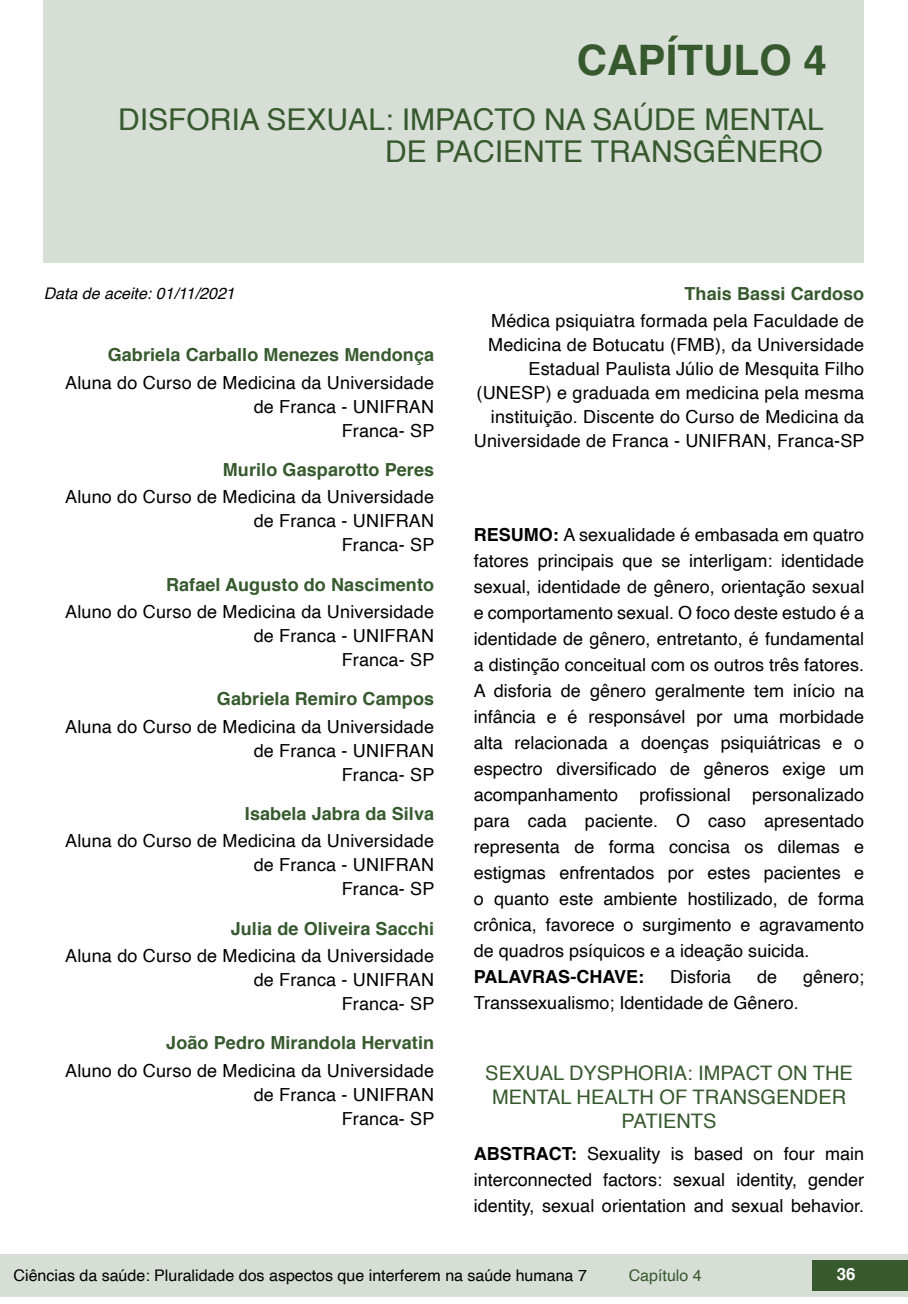
<style>
.page{position:relative;width:908px;height:1304px;background:#fff}
.page>*{position:absolute;margin:0;border:0;box-sizing:border-box;transform-origin:0 0}
.t1{font:700 42px "Helvetica";color:#36592e}
.t2{font:30px/32px "Helvetica";color:#36592e;text-align:right}
.t3{font:20px/24px "Helvetica";color:#36592e;text-align:center}
.t4{font:18px/24px "Helvetica";letter-spacing:.01em;color:#000;text-align:right}
.t5{font:700 18px "Helvetica";letter-spacing:.005em;color:#36592e}
.t6{font:700 18px "Helvetica";color:#000}
.t7{font:700 16.8px "Helvetica";color:#fff}
.t8{font:16px "Helvetica";color:#000}
.t9{font:italic 16px "Helvetica";color:#000}
.t10{font:16px "Helvetica";color:#36592e}
.s1{font-weight:700}
</style>
<div class="page">
<div style="left:0;top:1254px;width:906px;height:43px;background:#d7ded5"></div>
<div style="left:812px;top:1261px;width:95px;height:30px;background:#36592e"></div>
<div style="left:44px;top:0;width:819px;height:263px;background:#d7ded5"></div>
<h1 class="t1" style="left:576px;top:26px;width:251px">CAPÍTULO 4</h1>
<h2 class="t2" style="left:118px;top:104px;width:707px">DISFORIA SEXUAL: IMPACTO NA SAÚDE MENTAL<br>DE PACIENTE TRANSGÊNERO</h2>
<p class="t9" style="left:44px;top:280px;width:192px">Data de aceite: 01/11/2021</p>
<p class="t5" style="left:108px;top:341px;width:328px">Gabriela Carballo Menezes Mendonça</p>
<p class="t4" style="left:65px;top:371px;width:370px">Aluna do Curso de Medicina da Universidade de Franca - UNIFRAN<br>Franca- SP</p>
<p class="t5" style="left:223px;top:455px;width:213px">Murilo Gasparotto Peres</p>
<p class="t4" style="left:65px;top:486px;width:370px">Aluno do Curso de Medicina da Universidade de Franca - UNIFRAN<br>Franca- SP</p>
<p class="t5" style="left:166px;top:570px;width:269px">Rafael Augusto do Nascimento</p>
<p class="t4" style="left:65px;top:600px;width:370px">Aluno do Curso de Medicina da Universidade de Franca - UNIFRAN<br>Franca- SP</p>
<p class="t5" style="left:217px;top:685px;width:218px">Gabriela Remiro Campos</p>
<p class="t4" style="left:65px;top:715px;width:370px">Aluna do Curso de Medicina da Universidade de Franca - UNIFRAN<br>Franca- SP</p>
<p class="t5" style="left:245px;top:799px;width:190px">Isabela Jabra da Silva</p>
<p class="t4" style="left:65px;top:830px;width:370px">Aluna do Curso de Medicina da Universidade de Franca - UNIFRAN<br>Franca- SP</p>
<p class="t5" style="left:231px;top:914px;width:205px">Julia de Oliveira Sacchi</p>
<p class="t4" style="left:65px;top:944px;width:370px">Aluna do Curso de Medicina da Universidade de Franca - UNIFRAN<br>Franca- SP</p>
<p class="t5" style="left:166px;top:1029px;width:269px">João Pedro Mirandola Hervatin</p>
<p class="t4" style="left:65px;top:1059px;width:370px">Aluno do Curso de Medicina da Universidade de Franca - UNIFRAN<br>Franca- SP</p>
<p class="t5" style="left:684px;top:279px;width:181px">Thais Bassi Cardoso</p>
<p class="t4" style="left:473px;top:310px;width:392px">Médica psiquiatra formada pela Faculdade de Medicina de Botucatu (FMB), da Universidade Estadual Paulista Júlio de Mesquita Filho (UNESP) e graduada em medicina pela mesma instituiçāo. Discente do Curso de Medicina da Universidade de Franca - UNIFRAN, Franca-SP</p>
<p class="t4" style="left:473px;top:523px;width:392px;line-height:26px;text-align:justify"><span class="s1">RESUMO:</span> A sexualidade é embasada em quatro fatores principais que se interligam: identidade sexual, identidade de gênero, orientação sexual e comportamento sexual. O foco deste estudo é a identidade de gênero, entretanto, é fundamental a distinção conceitual com os outros três fatores.<br>A disforia de gênero geralmente tem início na infância e é responsável por uma morbidade alta relacionada a doenças psiquiátricas e o espectro diversificado de gêneros exige um acompanhamento profissional personalizado para cada paciente. O caso apresentado representa de forma concisa os dilemas e estigmas enfrentados por estes pacientes e o quanto este ambiente hostilizado, de forma crônica, favorece o surgimento e agravamento de quadros psíquicos e a ideação suicida.</p>
<p class="t6" style="left:473px;top:962px;width:172px">PALAVRAS-CHAVE:</p>
<p class="t4" style="left:669px;top:965px;width:63px">Disforia</p>
<p class="t4" style="left:756px;top:965px;width:22px">de</p>
<p class="t4" style="left:802px;top:965px;width:63px">gênero;</p>
<p class="t4" style="left:473px;top:991px;width:326px">Transsexualismo; Identidade de Gênero.</p>
<p class="t3" style="left:485px;top:1062px;width:369px">SEXUAL DYSPHORIA: IMPACT ON THE<br>MENTAL HEALTH OF TRANSGENDER<br>PATIENTS</p>
<p class="t4" style="left:473px;top:1141px;width:392px;line-height:26px;text-align:justify"><span class="s1">ABSTRACT:</span> Sexuality is based on four main interconnected factors: sexual identity, gender identity, sexual orientation and sexual behavior.</p>
<p class="t8" style="left:14px;top:1263px;width:574px">Ciências da saúde: Pluralidade dos aspectos que interferem na saúde humana 7</p>
<p class="t10" style="left:628px;top:1263px;width:74px">Capítulo 4</p>
<p class="t7" style="left:836px;top:1261px;width:20px">36</p>
</div>
